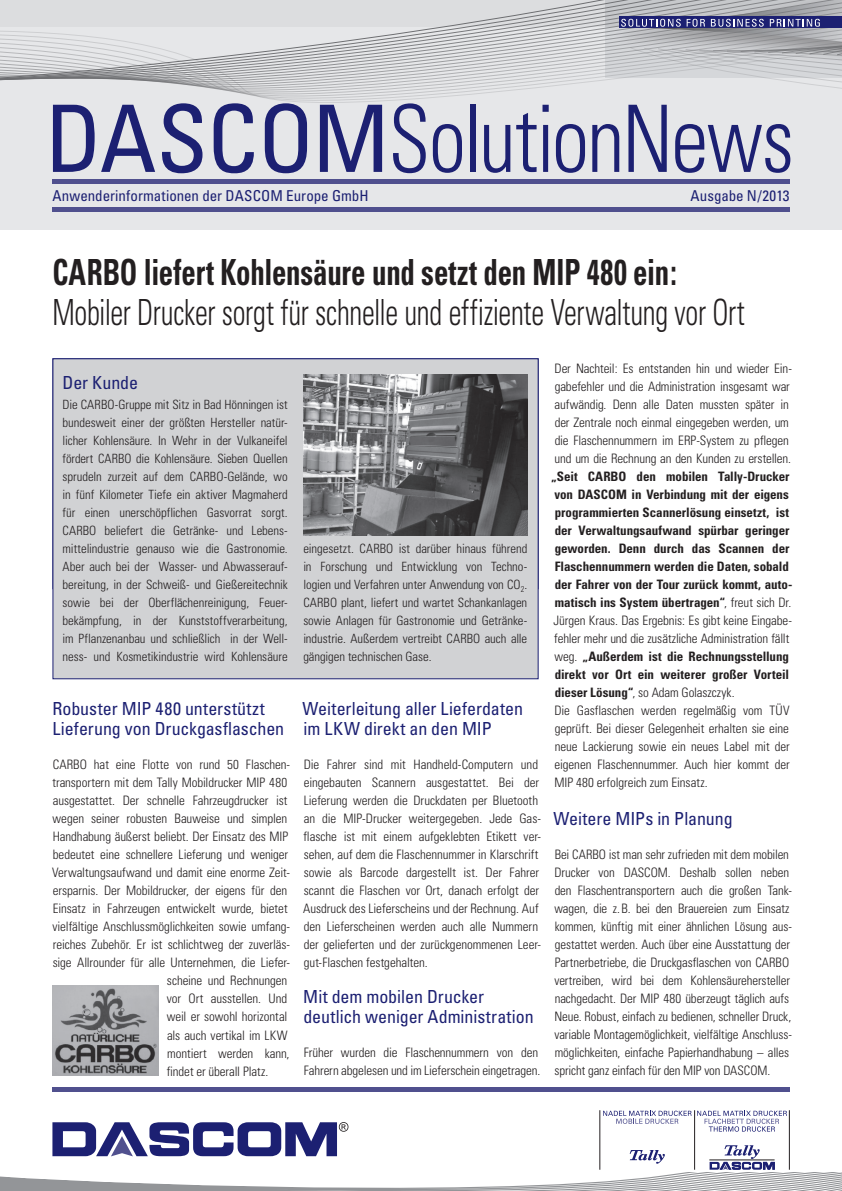
<style>
.page{position:relative;width:842px;height:1191px;background:#fff}
.page>*{position:absolute;margin:0;border:0;box-sizing:border-box;transform-origin:0 0}
.t1{font:300 condensed 93px "Univers";letter-spacing:-.02em;color:#1c2072;scale:.9 1}
.t2{font:300 condensed 36px "Univers";letter-spacing:-.01em;color:#231f20;scale:.8 1}
.t3{font:700 condensed 36px "Univers";letter-spacing:-.005em;color:#231f20;scale:.8 1}
.t4{font:condensed 18px/20px "Univers";letter-spacing:-.005em;color:#1c2072}
.t5{font:condensed 15px "Univers";color:#1c2072}
.t6{font:300 condensed 13px/18px "Univers";letter-spacing:-.005em;color:#231f20}
.t7{font:700 condensed 13px/18px "Univers";letter-spacing:-.005em;color:#231f20}
.t8{font:300 condensed 12.8px/18px "Univers";letter-spacing:-.005em;color:#231f20;text-align:justify}
.s1{font-weight:400}
.s2{font-weight:300}
</style>
<div class="page">
<hr style="left:52px;top:1087px;width:737px;height:4px;background:#50508e">
<div style="left:0;top:0;width:842px;height:229px;background:#e6e7e9"></div>
<svg style="left:477px;top:16px;width:144px;height:5px"></svg>
<svg style="left:452px;top:21px;width:168px;height:4px"></svg>
<svg style="left:427px;top:25px;width:194px;height:4px"></svg>
<svg style="left:0;top:31px;width:621px;height:72px"></svg>
<svg style="left:621px;top:0;width:221px;height:89px;background:#aeafbb"></svg>
<hr style="left:52px;top:179px;width:737px;height:4px;background:#50508e">
<hr style="left:52px;top:207px;width:737px;height:4px;background:#50508e">
<svg style="left:0;top:1110px;width:842px;height:81px"></svg>
<div style="left:52px;top:358px;width:487px;height:321px;background:#d1d2d4;border:1px solid #1c2072"></div>
<img style="left:303px;top:374px;width:224px;height:161px">
<img style="left:52px;top:985px;width:106px;height:90px">
<h1 class="t1" style="left:45px;top:83px;width:834px"><span class="s1">DASCOM</span>SolutionNews</h1>
<p class="t5" style="left:52px;top:186px;width:318px">Anwenderinformationen der DASCOM Europe GmbH</p>
<p class="t5" style="left:691px;top:186px;width:100px">Ausgabe N/2013</p>
<h2 class="t3" style="left:52px;top:250px;width:782px">Carbo liefert Kohlensäure und setzt den MIP 480 ein:</h2>
<h2 class="t2" style="left:52px;top:290px;width:867px">Mobiler Drucker sorgt für schnelle und effiziente Verwaltung vor Ort</h2>
<h3 class="t4" style="left:63px;top:372px;width:77px">Der Kunde</h3>
<p class="t8" style="left:63px;top:396px;width:227px">Die CARBO-Gruppe mit Sitz in Bad Hönningen ist bundesweit einer der größten Hersteller natür&shy;licher Kohlensäure. In Wehr in der Vulkaneifel fördert Carbo</p>
<p class="t8" style="left:63px;top:450px;width:227px;text-indent:74px">die Kohlensäure. Sieben Quellen sprudeln zurzeit auf dem CARBO-Gelände, wo in fünf Kilometer Tiefe ein aktiver Magmaherd für einen unerschöpflichen Gasvorrat sorgt.<br>CARBO beliefert die Getränke- und Lebens&shy;mittelindustrie genauso wie die Gastronomie.<br>Aber auch bei der Wasser- und Abwasserauf&shy;bereitung, in der Schweiß- und Gießereitechnik sowie bei der Oberflächenreinigung, Feuer&shy;bekämpfung, in der Kunststoffverarbeitung, im Pflanzenanbau und schließlich in der Well&shy;ness- und Kosmetikindustrie wird Kohlensäure</p>
<h3 class="t4" style="left:52px;top:698px;width:233px">Robuster MIP 480 unterstützt<br>Lieferung von Druckgasflaschen</h3>
<p class="t6" style="left:53px;top:755px;width:239px">CARBO hat eine Flotte von rund 50 Flaschen-</p>
<p class="t6" style="left:52px;top:773px;width:236px">transportern mit dem Tally Mobildrucker MIP 480</p>
<p class="t6" style="left:53px;top:791px;width:236px">ausgestattet. Der schnelle Fahrzeugdrucker ist</p>
<p class="t6" style="left:53px;top:809px;width:236px">wegen seiner robusten Bauweise und simplen</p>
<p class="t6" style="left:53px;top:827px;width:237px">Handhabung äußerst beliebt. Der Einsatz des MIP</p>
<p class="t6" style="left:53px;top:845px;width:237px">bedeutet eine schnellere Lieferung und weniger</p>
<p class="t6" style="left:52px;top:863px;width:240px">Verwaltungsaufwand und damit eine enorme Zeit-</p>
<p class="t6" style="left:53px;top:882px;width:236px">ersparnis. Der Mobildrucker, der eigens für den</p>
<p class="t6" style="left:53px;top:900px;width:236px">Einsatz in Fahrzeugen entwickelt wurde, bietet</p>
<p class="t6" style="left:53px;top:918px;width:239px">vielfältige Anschlussmöglichkeiten sowie umfang-</p>
<p class="t6" style="left:53px;top:936px;width:239px">reiches Zubehör. Er ist schlichtweg der zuverläs-</p>
<p class="t6" style="left:53px;top:954px;width:239px">sige Allrounder für alle Unternehmen, die Liefer-</p>
<p class="t6" style="left:167px;top:972px;width:122px">scheine und Rechnungen</p>
<p class="t6" style="left:167px;top:990px;width:122px">vor Ort ausstellen. Und</p>
<p class="t6" style="left:167px;top:1008px;width:122px">weil er sowohl horizontal</p>
<p class="t6" style="left:167px;top:1026px;width:122px">als auch vertikal im LKW</p>
<p class="t6" style="left:167px;top:1044px;width:124px">montiert werden kann,</p>
<p class="t6" style="left:167px;top:1062px;width:103px">findet er überall Platz.</p>
<p class="t8" style="left:303px;top:540px;width:225px">eingesetzt. CARBO ist darüber hinaus führend in Forschung und Entwicklung von Techno&shy;logien und Verfahren unter Anwendung von CO<sub>2</sub>.<br>CARBO plant, liefert und wartet Schankanlagen sowie Anlagen für Gastronomie und Getränke&shy;industrie. Außerdem vertreibt CARBO auch alle gängigen technischen Gase.</p>
<h3 class="t4" style="left:303px;top:698px;width:222px">Weiterleitung aller Lieferdaten im LKW direkt an den MIP</h3>
<p class="t6" style="left:303px;top:755px;width:239px">Die Fahrer sind mit Handheld-Computern und eingebauten Scannern ausgestattet. Bei der Lieferung werden die Druckdaten per Bluetooth an die MIP-Drucker weitergegeben. Jede Gas&shy;flasche ist mit einem aufgeklebten Etikett ver&shy;sehen, auf dem die Flaschennummer in Klarschrift sowie als Barcode dargestellt ist. Der Fahrer scannt die Flaschen vor Ort, danach erfolgt der Ausdruck des Lieferscheins und der Rechnung. Auf den Lieferscheinen werden auch alle Nummern der gelieferten und der zurückgenommenen Leer&shy;gut-Flaschen festgehalten.</p>
<h3 class="t4" style="left:303px;top:986px;width:232px">Mit dem mobilen Drucker deutlich weniger Administration</h3>
<p class="t6" style="left:304px;top:1043px;width:238px">Früher wurden die Flaschennummern von den<br>Fahrern abgelesen und im Lieferschein eingetragen.</p>
<p class="t6" style="left:554px;top:359px;width:239px">Der Nachteil: Es entstanden hin und wieder Ein&shy;gabefehler und die Administration insgesamt war aufwändig. Denn alle Daten mussten später in der Zentrale noch einmal eingegeben werden, um die Flaschennummern im ERP-System zu pflegen und um die Rechnung an den Kunden zu erstellen.</p>
<p class="t7" style="left:551px;top:467px;width:53px">„Seit CARBO</p>
<p class="t7" style="left:554px;top:467px;width:240px;text-indent:83px">den mobilen Tally-Drucker von DASCOM in Verbindung mit der eigens programmierten Scannerlösung einsetzt, ist der Verwaltungsaufwand spürbar geringer geworden. Denn durch das Scannen der Flaschennummern werden die Daten, sobald der Fahrer von der Tour zurück kommt, auto&shy;matisch ins System übertragen“<span class="s2">, freut sich Dr.<br>Jürgen Kraus. Das Ergebnis: Es gibt keine Eingabe&shy;fehler mehr und die zusätzliche Administration fällt weg.</span> „Außerdem ist die Rechnungsstellung direkt vor Ort ein weiterer großer Vorteil dieser Lösung“<span class="s2">, so Adam Golaszczyk.<br>Die Gasflaschen werden regelmäßig vom TÜV geprüft. Bei dieser Gelegenheit erhalten sie eine neue Lackierung sowie ein neues Label mit der eigenen Flaschennummer. Auch hier kommt der MIP 480 erfolgreich zum Einsatz.</span></p>
<h3 class="t4" style="left:553px;top:808px;width:181px">Weitere MIPs in Planung</h3>
<p class="t6" style="left:554px;top:845px;width:239px">Bei CARBO ist man sehr zufrieden mit dem mobilen Drucker von DASCOM. Deshalb sollen neben den Flaschentransportern auch die großen Tank&shy;wagen, die z.B. bei den Brauereien zum Einsatz kommen, künftig mit einer ähnlichen Lösung aus&shy;gestattet werden. Auch über eine Ausstattung der Partnerbetriebe, die Druckgasflaschen von CARBO vertreiben, wird bei dem Kohlensäurehersteller nachgedacht. Der MIP 480 überzeugt täglich aufs Neue. Robust, einfach zu bedienen, schneller Druck, variable Montagemöglichkeit, vielfältige Anschluss&shy;möglichkeiten, einfache Papierhandhabung – alles spricht ganz einfach für den MIP von DASCOM.</p>
</div>
